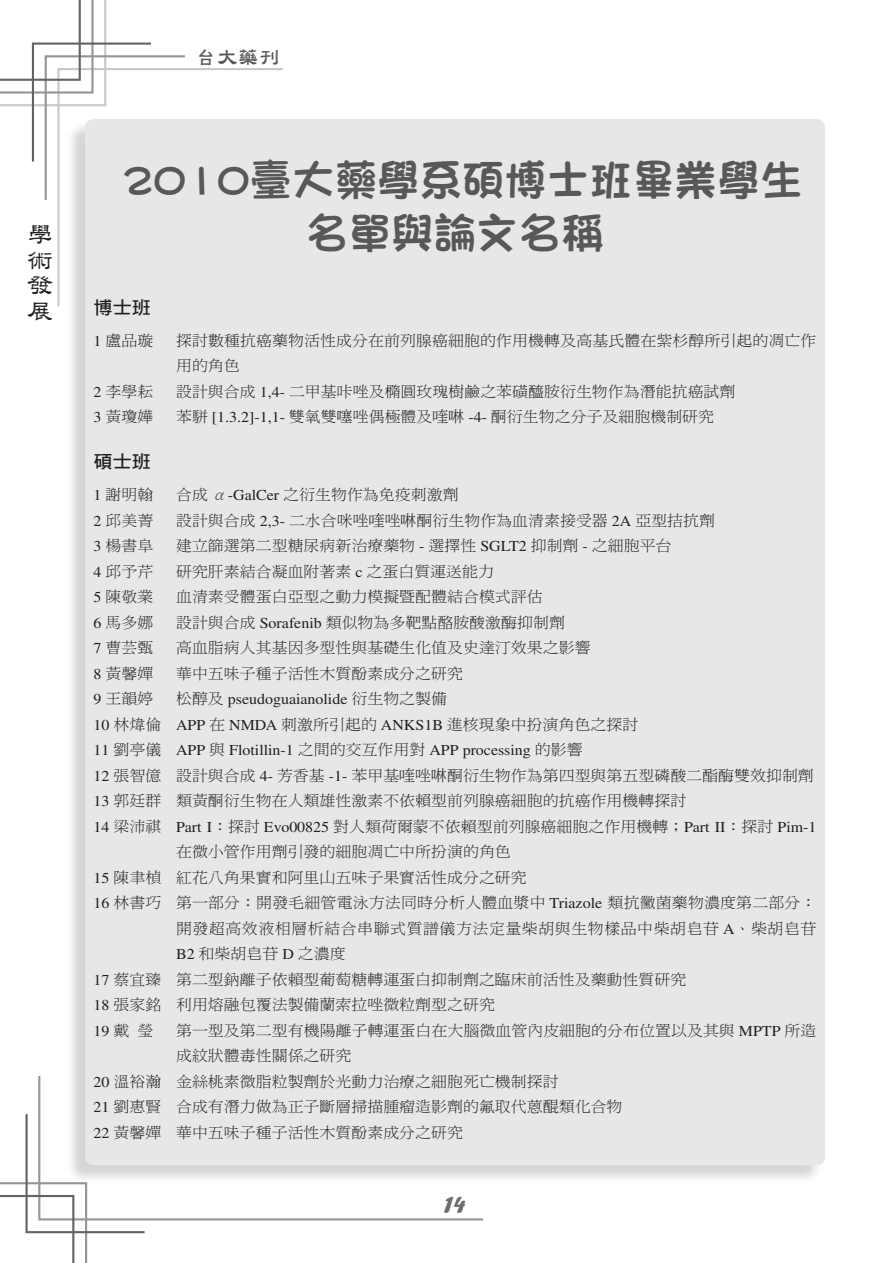
<style>
.page{position:relative;width:893px;height:1263px;background:#fff}
.page>*{position:absolute;margin:0;border:0;box-sizing:border-box;transform-origin:0 0}
.t1{font:42.45px/53.1px "DF Fang Yuan Std W7";color:#57585a;text-align:center}
.t2{font:25.5px/25.5px "DF Li Shu Md HK BF";color:#231f20;text-align:justify}
.t3{font:25.5px "Forte";color:#6c6d70}
.t4{font:21.3px "DF Li Shu Std W7";color:#57585a}
.t5{font:18.15px "DF Hei Std W7";color:#231f20;scale:1.05 1}
.t6{font:15.15px/25.5px "DF Ming Std W3";color:#231f20;scale:1.05 1}
.t7{font:15.15px "Times";color:#231f20;scale:1.05 1}
.t8{font:15.15px "DF Ming Std W3";letter-spacing:.035em;color:#231f20;scale:1.05 1}
.s1{font-family:"Times"}
.s2{font-family:"Adobe Ming Std";font-weight:300}
.s3{font-family:"DF Ming Std W3"}
</style>
<div class="page">
<svg style="left:57px;top:68px;width:226px;height:239px"></svg>
<svg style="left:0;top:0;width:187px;height:202px"></svg>
<div style="left:66px;top:121px;width:758px;height:1064px;background:#c7c8ca;opacity:.75"></div>
<div style="left:85px;top:119px;width:740px;height:1046px;background:#e6e7e9;border-radius:9px"></div>
<svg style="left:38px;top:1074px;width:447px;height:147px"></svg>
<svg style="left:0;top:1112px;width:147px;height:151px"></svg>
<h2 class="t2" style="left:28px;top:222px;width:27px">學術發展</h2>
<h3 class="t4" style="left:195px;top:46px;width:87px">台大藥刊</h3>
<h1 class="t1" style="left:122px;top:152px;width:682px">2010臺大藥學系碩博士班畢業學生名單與論文名稱</h1>
<p class="t5" style="left:94px;top:298px;width:56px">博士班</p>
<p class="t6" style="left:94px;top:327px;width:58px"><span class="s1">1</span> 盧品璇</p>
<p class="t6" style="left:176px;top:327px;width:611px">探討數種抗癌藥物活性成分在前列腺癌細胞的作用機轉及高基氏體在紫杉醇所引起的凋亡作用的角色</p>
<p class="t6" style="left:94px;top:378px;width:58px"><span class="s1">2</span> 李學耘</p>
<p class="t6" style="left:176px;top:378px;width:534px">設計與合成 <span class="s1">1,4-</span> 二甲基咔唑及橢圓玫瑰樹鹼之苯磺醯胺衍生物作為潛能抗癌試劑</p>
<p class="t6" style="left:94px;top:404px;width:58px"><span class="s1">3</span> 黃瓊嬅</p>
<p class="t6" style="left:176px;top:404px;width:514px">苯駢 <span class="s1">[1.3.2]-1,1-</span> 雙氧雙<span class="s2">噻</span>唑偶極體及<span class="s2">喹啉</span> <span class="s1">-4-</span> 酮衍生物之分子及細胞機制研究</p>
<p class="t5" style="left:94px;top:452px;width:56px">碩士班</p>
<p class="t6" style="left:94px;top:482px;width:58px"><span class="s1">1</span> 謝明翰</p>
<p class="t6" style="left:176px;top:482px;width:271px">合成 α<span class="s1">-GalCer</span> 之衍生物作為免疫刺激劑</p>
<p class="t6" style="left:94px;top:507px;width:58px"><span class="s1">2</span> 邱美菁</p>
<p class="t6" style="left:176px;top:507px;width:515px">設計與合成 <span class="s1">2,3-</span> 二水合咪唑<span class="s2">喹</span>唑<span class="s2">啉</span>酮衍生物作為血清素接受器 <span class="s1">2A</span> 亞型拮抗劑</p>
<p class="t6" style="left:94px;top:533px;width:58px"><span class="s1">3</span> 楊書阜</p>
<p class="t6" style="left:176px;top:533px;width:473px">建立篩選第二型糖尿病新治療藥物 <span class="s1">-</span> 選擇性 <span class="s1">SGLT2</span> 抑制劑 <span class="s1">-</span> 之細胞平台</p>
<p class="t6" style="left:94px;top:558px;width:58px"><span class="s1">4</span> 邱予芹</p>
<p class="t6" style="left:176px;top:558px;width:304px">研究肝素結合凝血附著素 <span class="s1">c</span> 之蛋白質運送能力</p>
<p class="t6" style="left:94px;top:584px;width:58px"><span class="s1">5</span> 陳敬業</p>
<p class="t6" style="left:176px;top:584px;width:351px">血清素受體蛋白亞型之動力模擬暨配體結合模式評估</p>
<p class="t6" style="left:94px;top:609px;width:58px"><span class="s1">6</span> 馬多娜</p>
<p class="t6" style="left:176px;top:609px;width:372px">設計與合成 <span class="s1">Sorafenib</span> 類似物為多靶點酪胺酸激酶抑制劑</p>
<p class="t6" style="left:94px;top:635px;width:58px"><span class="s1">7</span> 曹芸甄</p>
<p class="t6" style="left:176px;top:635px;width:396px">高血脂病人其基因多型性與基礎生化值及史達汀效果之影響</p>
<p class="t6" style="left:94px;top:660px;width:58px"><span class="s1">8</span> 黃馨嬋</p>
<p class="t6" style="left:176px;top:660px;width:275px">華中五味子種子活性木質酚素成分之研究</p>
<p class="t6" style="left:94px;top:686px;width:58px"><span class="s1">9</span> 王韻婷</p>
<p class="t7" style="left:176px;top:691px;width:260px"><span class="s3">松醇及</span> pseudoguaianolide <span class="s3">衍生物之製備</span></p>
<p class="t6" style="left:94px;top:711px;width:520px"><span class="s1">10</span> 林煒倫 <span class="s1">APP</span> 在 <span class="s1">NMDA</span> 刺激所引起的 <span class="s1">ANKS1B</span> 進核現象中扮演角色之探討</p>
<p class="t7" style="left:94px;top:742px;width:467px">11 <span class="s3">劉亭儀</span> APP <span class="s3">與</span> Flotillin-1 <span class="s3">之間的交互作用對</span> APP processing <span class="s3">的影響</span></p>
<p class="t6" style="left:94px;top:762px;width:687px"><span class="s1">12</span> 張智億 設計與合成 <span class="s1">4-</span> 芳香基 <span class="s1">-1-</span> 苯甲基<span class="s2">喹</span>唑<span class="s2">啉</span>酮衍生物作為第四型與第五型磷酸二酯酶雙效抑制劑</p>
<p class="t6" style="left:94px;top:788px;width:566px"><span class="s1">13</span> 郭廷群 類黃酮衍生物在人類雄性激素不依賴型前列腺癌細胞的抗癌作用機轉探討</p>
<p class="t6" style="left:94px;top:813px;width:690px"><span class="s1">14</span> 梁沛祺 <span class="s1">Part I</span>：探討 <span class="s1">Evo00825</span> 對人類荷爾蒙不依賴型前列腺癌細胞之作用機轉；<span class="s1">Part II</span>：探討 <span class="s1">Pim-1</span></p>
<p class="t6" style="left:176px;top:839px;width:320px">在微小管作用劑引發的細胞凋亡中所扮演的角色</p>
<p class="t6" style="left:94px;top:864px;width:414px"><span class="s1">15</span> 陳聿楨 紅花八角果實和阿里山五味子果實活性成分之研究</p>
<p class="t6" style="left:94px;top:890px;width:690px"><span class="s1">16</span> 林書巧 第一部分：開發毛細管電泳方法同時分析人體血漿中 <span class="s1">Triazole</span> 類抗黴菌藥物濃度第二部分：</p>
<p class="t8" style="left:176px;top:920px;width:611px">開發超高效液相層析結合串聯式質譜儀方法定量柴胡與生物樣品中柴胡皂苷 <span class="s1">A</span>、柴胡皂苷</p>
<p class="t6" style="left:176px;top:941px;width:163px"><span class="s1">B2</span> 和柴胡皂苷 <span class="s1">D</span> 之濃度</p>
<p class="t6" style="left:94px;top:966px;width:566px"><span class="s1">17</span> 蔡宜臻 第二型鈉離子依賴型葡萄糖轉運蛋白抑制劑之臨床前活性及藥動性質研究</p>
<p class="t6" style="left:94px;top:992px;width:384px"><span class="s1">18</span> 張家銘 利用熔融包覆法製備蘭索拉唑微粒劑型之研究</p>
<p class="t7" style="left:94px;top:1022px;width:58px">19<span class="s3">戴瑩</span></p>
<p class="t6" style="left:176px;top:1017px;width:611px">第一型及第二型有機陽離子轉運蛋白在大腦微血管內皮細胞的分布位置以及其與 <span class="s1">MPTP</span> 所造</p>
<p class="t6" style="left:176px;top:1043px;width:169px">成紋狀體毒性關係之研究</p>
<p class="t6" style="left:94px;top:1068px;width:445px"><span class="s1">20</span> 溫裕瀚 金絲桃素微脂粒製劑於光動力治療之細胞死亡機制探討</p>
<p class="t6" style="left:94px;top:1094px;width:505px"><span class="s1">21</span> 劉惠賢 合成有潛力做為正子斷層掃描腫瘤造影劑的氟取代蒽<span class="s2">醌</span>類化合物</p>
<p class="t6" style="left:94px;top:1119px;width:353px"><span class="s1">22</span> 黃馨嬋 華中五味子種子活性木質酚素成分之研究</p>
<h2 class="t3" style="left:444px;top:1190px;width:24px">14</h2>
</div>
